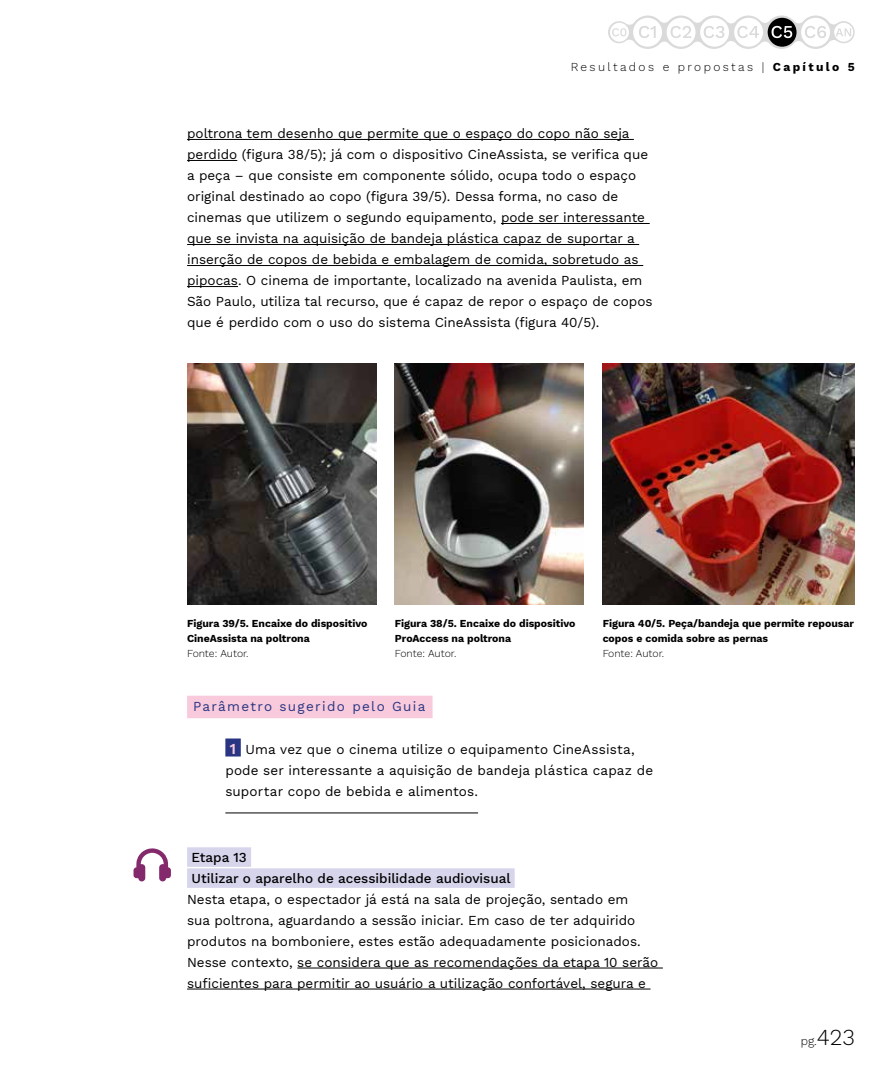
<style>
.page{position:relative;width:893px;height:1085px;background:#fff}
.page>*{position:absolute;margin:0;border:0;box-sizing:border-box;transform-origin:0 0}
.t1{font:13.5px/21px "Work Sans";color:#000}
.t2{font:500 13.5px/21px "Work Sans";color:#000}
.t3{font:13.5px "Work Sans";letter-spacing:.1em;color:#283583}
.t4{font:300 12px "Work Sans";letter-spacing:.2em;color:#000}
.t5{font:700 10.5px/15px "Work Sans";color:#000}
.t6{font:300 10.5px "Work Sans";color:#000}
.s1{font-weight:700}
.s2{font-weight:600;font-size:15px;color:#f8cadb}
.s3{font-size:22.5px}
</style>
<div class="page">
<svg style="left:608px;top:15px;width:247px;height:34px"></svg>
<hr style="left:187px;top:139px;width:447px;height:1px;background:#000">
<hr style="left:187px;top:160px;width:50px;height:1px;background:#000">
<hr style="left:501px;top:223px;width:149px;height:1px;background:#000">
<hr style="left:187px;top:244px;width:452px;height:1px;background:#000">
<hr style="left:187px;top:265px;width:456px;height:1px;background:#000">
<hr style="left:187px;top:286px;width:51px;height:1px;background:#000">
<img style="left:395px;top:364px;width:189px;height:240px">
<img style="left:187px;top:364px;width:189px;height:240px">
<img style="left:603px;top:364px;width:252px;height:240px">
<div style="left:187px;top:695px;width:246px;height:23px;background:#f8cadb"></div>
<div style="left:225px;top:738px;width:16px;height:18px;background:#283583"></div>
<hr style="left:225px;top:812px;width:253px;height:1px;background:#000">
<div style="left:187px;top:847px;width:64px;height:19px;background:#d7d5ec"></div>
<div style="left:187px;top:868px;width:328px;height:19px;background:#d7d5ec"></div>
<hr style="left:297px;top:967px;width:366px;height:1px;background:#000">
<hr style="left:187px;top:988px;width:463px;height:1px;background:#000">
<svg style="left:134px;top:848px;width:37px;height:33px"></svg>
<p class="t4" style="left:571px;top:58px;width:286px">Resultados e propostas | <span class="s1">Capítulo 5</span></p>
<p class="t1" style="left:187px;top:122px;width:467px">poltrona tem desenho que permite que o espaço do copo não seja perdido (figura 38/5); já com o dispositivo CineAssista, se verifica que a peça – que consiste em componente sólido, ocupa todo o espaço original destinado ao copo (figura 39/5). Dessa forma, no caso de cinemas que utilizem o segundo equipamento, pode ser interessante que se invista na aquisição de bandeja plástica capaz de suportar a inserção de copos de bebida e embalagem de comida, sobretudo as pipocas. O cinema de importante, localizado na avenida Paulista, em São Paulo, utiliza tal recurso, que é capaz de repor o espaço de copos que é perdido com o uso do sistema CineAssista (figura 40/5).</p>
<p class="t5" style="left:187px;top:615px;width:182px">Figura 39/5. Encaixe do dispositivo<br>CineAssista na poltrona</p>
<p class="t6" style="left:187px;top:645px;width:63px">Fonte: Autor.</p>
<p class="t5" style="left:395px;top:615px;width:182px">Figura 38/5. Encaixe do dispositivo<br>ProAccess na poltrona</p>
<p class="t6" style="left:395px;top:645px;width:63px">Fonte: Autor.</p>
<p class="t5" style="left:603px;top:615px;width:253px">Figura 40/5. Peça/bandeja que permite repousar copos e comida sobre as pernas</p>
<p class="t6" style="left:603px;top:645px;width:63px">Fonte: Autor.</p>
<p class="t3" style="left:193px;top:696px;width:234px">Parâmetro sugerido pelo Guia</p>
<p class="t1" style="left:225px;top:737px;width:429px;text-indent:5px"><span class="s2">1</span> Uma vez que o cinema utilize o equipamento CineAssista, pode ser interessante a aquisição de bandeja plástica capaz de suportar copo de bebida e alimentos.</p>
<p class="t2" style="left:191px;top:845px;width:321px">Etapa 13<br>Utilizar o aparelho de acessibilidade audiovisual</p>
<p class="t1" style="left:187px;top:887px;width:473px">Nesta etapa, o espectador já está na sala de projeção, sentado em<br>sua poltrona, aguardando a sessão iniciar. Em caso de ter adquirido produtos na bomboniere, estes estão adequadamente posicionados.<br>Nesse contexto, se considera que as recomendações da etapa 10 serão suficientes para permitir ao usuário a utilização confortável, segura e</p>
<p class="t4" style="left:801px;top:1031px;width:55px">pg.<span class="s3">423</span></p>
</div>
